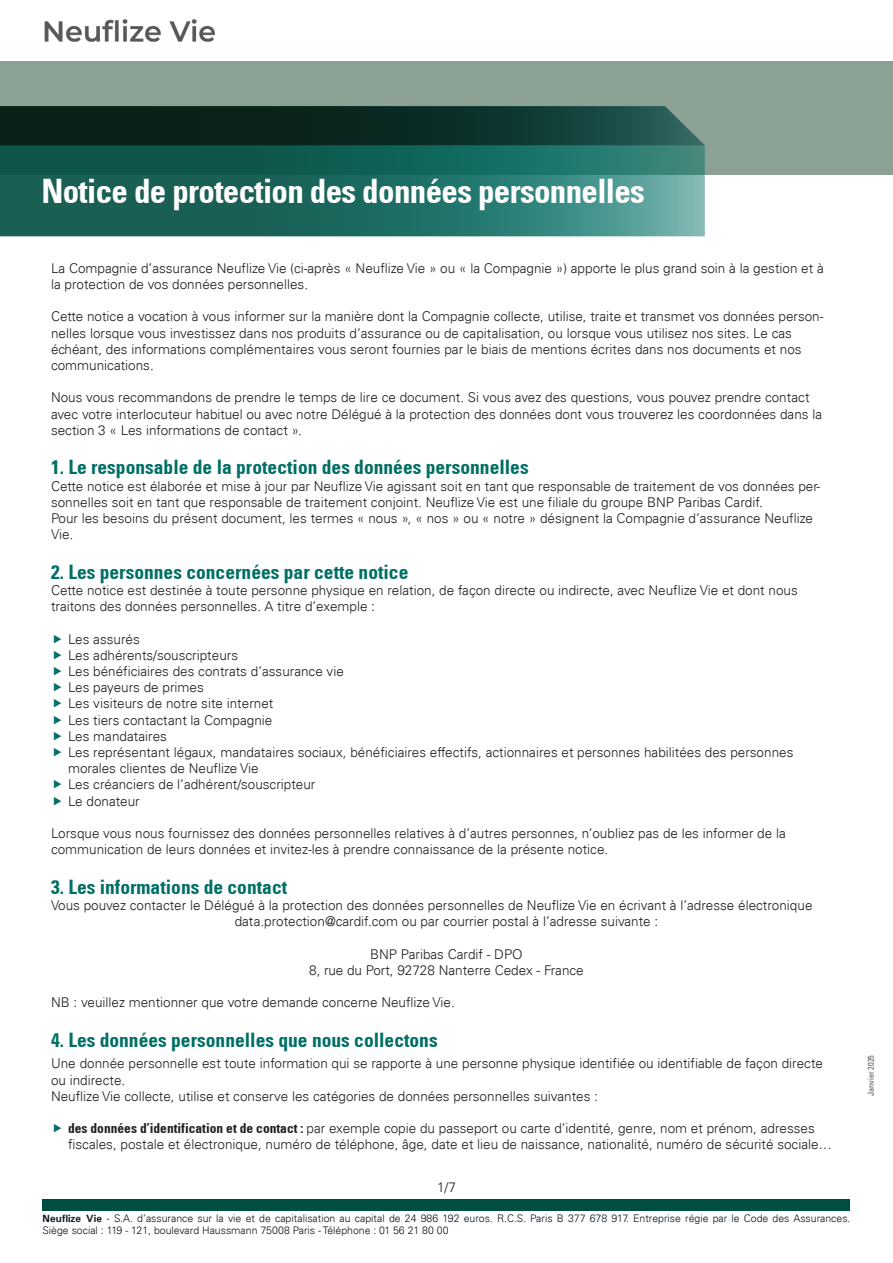
<style>
.page{position:relative;width:893px;height:1263px;background:#fff}
.page>*{position:absolute;margin:0;border:0;box-sizing:border-box;transform-origin:0 0}
.t1{font:700 condensed 33px "Univers";letter-spacing:-.02em;color:#fff}
.t2{font:700 condensed 19.5px "Univers";color:#006f65}
.t3{font:300 13.5px/16.2px "Univers 45";color:#231f20}
.t4{font:300 10.5px/12.6px "Univers 45";color:#0d161e}
.t5{font:condensed 8.25px "Univers";color:#57585a}
.s1{font-family:"Univers";font-weight:700;font-stretch:condensed}
.s2{font-family:"Univers";font-weight:700}
</style>
<div class="page">
<div style="left:43px;top:1199px;width:807px;height:11px;background:#004d41"></div>
<div style="left:0;top:62px;width:893px;height:113px;background:#8ba193"></div>
<svg style="left:0;top:145px;width:705px;height:91px;background:#236f65"></svg>
<svg style="left:0;top:106px;width:705px;height:39px;background:#12322a"></svg>
<img style="left:44px;top:19px;width:171px;height:23px">
<p class="t1" style="left:41px;top:171px;width:605px">Notice de protection des données personnelles</p>
<p class="t3" style="left:51px;top:260px;width:774px">La Compagnie d’assurance Neuflize Vie (ci-après « Neuflize Vie » ou « la Compagnie ») apporte le plus grand soin à la gestion et à</p>
<p class="t3" style="left:51px;top:276px;width:259px">la protection de vos données personnelles.</p>
<p class="t3" style="left:51px;top:308px;width:774px">Cette notice a vocation à vous informer sur la manière dont la Compagnie collecte, utilise, traite et transmet vos données person&shy;nelles lorsque vous investissez dans nos produits d’assurance ou de capitalisation, ou lorsque vous utilisez nos sites. Le cas</p>
<p class="t3" style="left:51px;top:341px;width:752px">échéant, des informations complémentaires vous seront fournies par le biais de mentions écrites dans nos documents et nos</p>
<p class="t3" style="left:51px;top:357px;width:104px">communications.</p>
<p class="t3" style="left:51px;top:389px;width:760px">Nous vous recommandons de prendre le temps de lire ce document. Si vous avez des questions, vous pouvez prendre contact</p>
<p class="t3" style="left:51px;top:406px;width:773px">avec votre interlocuteur habituel ou avec notre Délégué à la protection des données dont vous trouverez les coordonnées dans la</p>
<p class="t3" style="left:51px;top:422px;width:252px">section 3 « Les informations de contact ».</p>
<p class="t2" style="left:51px;top:455px;width:479px">1. Le responsable de la protection des données personnelles</p>
<p class="t3" style="left:51px;top:478px;width:771px">Cette notice est élaborée et mise à jour par Neuflize Vie agissant soit en tant que responsable de traitement de vos données per&shy;sonnelles soit en tant que responsable de traitement conjoint. Neuflize Vie est une filiale du groupe BNP Paribas Cardif.</p>
<p class="t3" style="left:51px;top:510px;width:763px">Pour les besoins du présent document, les termes « nous », « nos » ou « notre » désignent la Compagnie d’assurance Neuflize</p>
<p class="t3" style="left:51px;top:526px;width:24px">Vie.</p>
<p class="t2" style="left:51px;top:560px;width:359px">2. Les personnes concernées par cette notice</p>
<p class="t3" style="left:51px;top:582px;width:748px">Cette notice est destinée à toute personne physique en relation, de façon directe ou indirecte, avec Neuflize Vie et dont nous</p>
<p class="t3" style="left:51px;top:598px;width:325px">traitons des données personnelles. A titre d’exemple :</p>
<p class="t3" style="left:68px;top:631px;width:73px">Les assurés</p>
<p class="t3" style="left:68px;top:647px;width:172px">Les adhérents/souscripteurs</p>
<p class="t3" style="left:68px;top:663px;width:277px">Les bénéficiaires des contrats d’assurance vie</p>
<p class="t3" style="left:68px;top:679px;width:137px">Les payeurs de primes</p>
<p class="t3" style="left:68px;top:695px;width:207px">Les visiteurs de notre site internet</p>
<p class="t3" style="left:68px;top:712px;width:206px">Les tiers contactant la Compagnie</p>
<p class="t3" style="left:68px;top:728px;width:101px">Les mandataires</p>
<p class="t3" style="left:68px;top:744px;width:727px">Les représentant légaux, mandataires sociaux, bénéficiaires effectifs, actionnaires et personnes habilitées des personnes morales clientes de Neuflize Vie</p>
<p class="t3" style="left:68px;top:776px;width:249px">Les créanciers de l’adhérent/souscripteur</p>
<p class="t3" style="left:68px;top:793px;width:73px">Le donateur</p>
<p class="t3" style="left:51px;top:825px;width:736px">Lorsque vous nous fournissez des données personnelles relatives à d’autres personnes, n’oubliez pas de les informer de la communication de leurs données et invitez-les à prendre connaissance de la présente notice.</p>
<p class="t2" style="left:51px;top:875px;width:238px">3. Les informations de contact</p>
<p class="t3" style="left:51px;top:897px;width:763px">Vous pouvez contacter le Délégué à la protection des données personnelles de Neuflize Vie en écrivant à l’adresse électronique</p>
<p class="t3" style="left:235px;top:913px;width:425px">data.protection@cardif.com ou par courrier postal à l’adresse suivante :</p>
<p class="t3" style="left:370px;top:946px;width:154px">BNP Paribas Cardif - DPO</p>
<p class="t3" style="left:309px;top:962px;width:276px">8, rue du Port, 92728 Nanterre Cedex - France</p>
<p class="t3" style="left:51px;top:994px;width:405px">NB : veuillez mentionner que votre demande concerne Neuflize Vie.</p>
<p class="t2" style="left:51px;top:1028px;width:388px">4. Les données personnelles que nous collectons</p>
<p class="t3" style="left:51px;top:1055px;width:773px">Une donnée personnelle est toute information qui se rapporte à une personne physique identifiée ou identifiable de façon directe</p>
<p class="t3" style="left:51px;top:1072px;width:76px">ou indirecte.</p>
<p class="t3" style="left:51px;top:1088px;width:548px">Neuflize Vie collecte, utilise et conserve les catégories de données personnelles suivantes :</p>
<p class="t3" style="left:68px;top:1120px;width:766px"><span class="s1">des données d’identification et de contact :</span> par exemple copie du passeport ou carte d’identité, genre, nom et prénom, adresses fiscales, postale et électronique, numéro de téléphone, âge, date et lieu de naissance, nationalité, numéro de sécurité sociale…</p>
<p class="t3" style="left:437px;top:1179px;width:20px">1/7</p>
<p class="t4" style="left:43px;top:1212px;width:809px"><span class="s2">Neuflize Vie</span> - S.A. d’assurance sur la vie et de capitalisation au capital de 24 986 192 euros. R.C.S. Paris B 377 678 917. Entreprise régie par le Code des Assurances.<br>Siège social : 119 - 121, boulevard Haussmann 75008 Paris - Téléphone : 01 56 21 80 00</p>
<p class="t5" style="left:865px;top:1096px;width:43px;rotate:-90deg">Janvier 2025</p>
</div>
